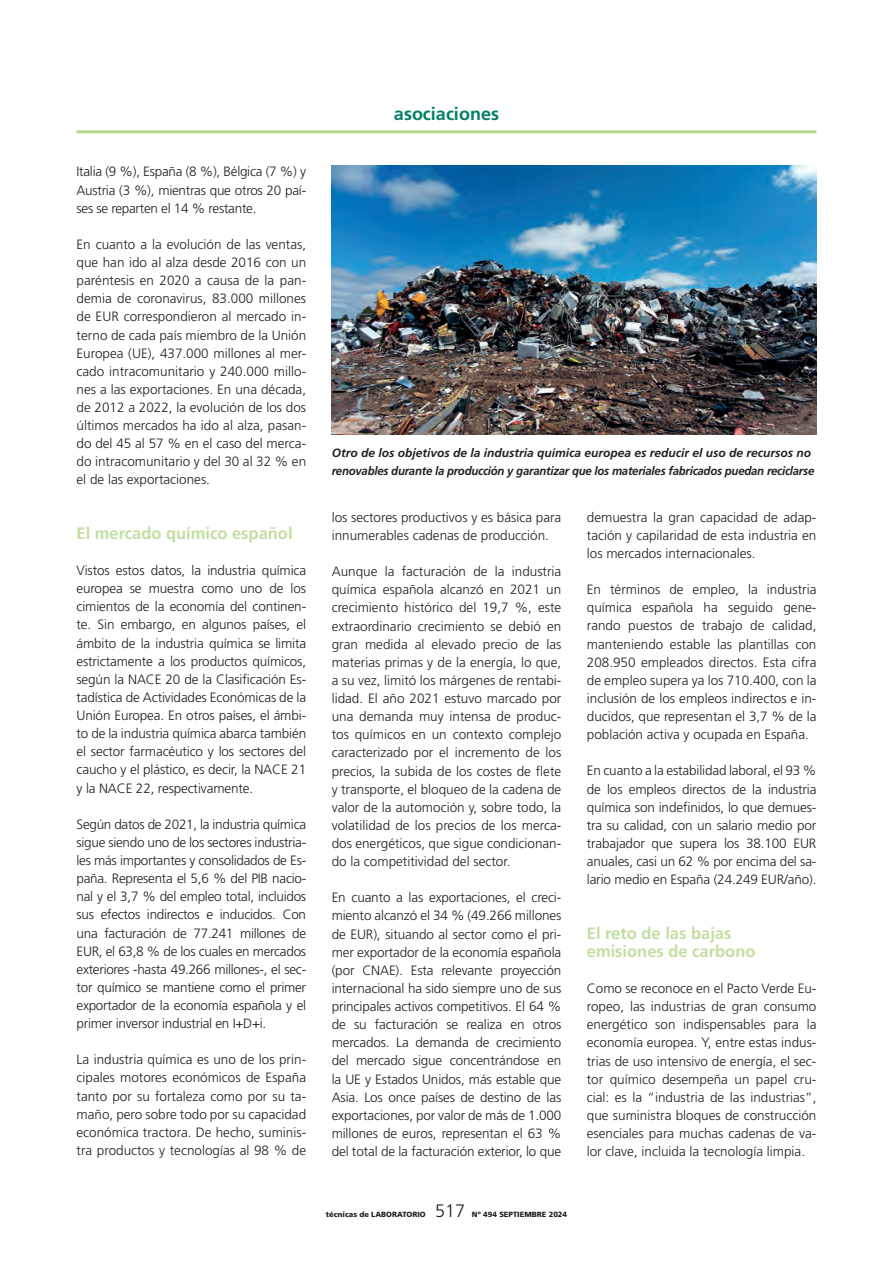
<style>
.page{position:relative;width:893px;height:1263px;background:#fff}
.page>*{position:absolute;margin:0;border:0;box-sizing:border-box;transform-origin:0 0}
.t1{font:700 18px "Frutiger";color:#008164}
.t2{font:300 18px "Frutiger";color:#231f20}
.Titolet{font:700 16.5px "Frutiger";color:#c2dea1}
.Texto_base_TL{font:300 13.5px/18.1px "Frutiger";color:#231f20;text-align:justify}
.Peu_de_foto{font:italic 700 12px/18.1px "Frutiger";letter-spacing:-.02em;color:#231f20}
.t3{font:900 7.5px "Frutiger";color:#231f20}
</style>
<div class="page">
<hr style="left:77px;top:130px;width:739px;height:3px;background:#b3d78b">
<img style="left:332px;top:166px;width:484px;height:269px">
<p class="Texto_base_TL" style="left:77px;top:163px;width:231px">Italia (9 %), España (8 %), Bélgica (7 %) y Austria (3 %), mientras que otros 20 paí&shy;ses se reparten el 14 % restante.</p>
<p class="Texto_base_TL" style="left:77px;top:235px;width:231px">En cuanto a la evolución de las ventas, que han ido al alza desde 2016 con un paréntesis en 2020 a causa de la pan&shy;demia de coronavirus, 83.000 millones de EUR correspondieron al mercado in&shy;terno de cada país miembro de la Unión Europea (UE), 437.000 millones al mer&shy;cado intracomunitario y 240.000 millo&shy;nes a las exportaciones. En una década, de 2012 a 2022, la evolución de los dos últimos mercados ha ido al alza, pasan&shy;do del 45 al 57 % en el caso del merca&shy;do intracomunitario y del 30 al 32 % en el de las exportaciones.</p>
<p class="Titolet" style="left:77px;top:523px;width:218px">El mercado químico español</p>
<p class="Texto_base_TL" style="left:77px;top:561px;width:231px">Vistos estos datos, la industria química europea se muestra como uno de los cimientos de la economía del continen&shy;te. Sin embargo, en algunos países, el ámbito de la industria química se limita estrictamente a los productos químicos, según la NACE 20 de la Clasificación Es&shy;tadística de Actividades Económicas de la Unión Europea. En otros países, el ámbi&shy;to de la industria química abarca también el sector farmacéutico y los sectores del caucho y el plástico, es decir, la NACE 21 y la NACE 22, respectivamente.</p>
<p class="Texto_base_TL" style="left:77px;top:815px;width:231px">Según datos de 2021, la industria química sigue siendo uno de los sectores industria&shy;les más importantes y consolidados de Es&shy;paña. Representa el 5,6 % del PIB nacio&shy;nal y el 3,7 % del empleo total, incluidos sus efectos indirectos e inducidos. Con una facturación de 77.241 millones de EUR, el 63,8 % de los cuales en mercados exteriores -hasta 49.266 millones-, el sec&shy;tor químico se mantiene como el primer exportador de la economía española y el primer inversor industrial en I+D+i.</p>
<p class="Texto_base_TL" style="left:77px;top:1050px;width:231px">La industria química es uno de los prin&shy;cipales motores económicos de España tanto por su fortaleza como por su ta&shy;maño, pero sobre todo por su capacidad económica tractora. De hecho, suminis&shy;tra productos y tecnologías al 98 % de</p>
<h1 class="t1" style="left:394px;top:103px;width:106px">asociaciones</h1>
<p class="Peu_de_foto" style="left:332px;top:444px;width:484px">Otro de los objetivos de la industria química europea es reducir el uso de recursos no renovables durante la producción y garantizar que los materiales fabricados puedan reciclarse</p>
<p class="Texto_base_TL" style="left:332px;top:508px;width:231px">los sectores productivos y es básica para innumerables cadenas de producción.</p>
<p class="Texto_base_TL" style="left:332px;top:562px;width:231px">Aunque la facturación de la industria química española alcanzó en 2021 un crecimiento histórico del 19,7 %, este extraordinario crecimiento se debió en gran medida al elevado precio de las materias primas y de la energía, lo que, a su vez, limitó los márgenes de rentabi&shy;lidad. El año 2021 estuvo marcado por una demanda muy intensa de produc&shy;tos químicos en un contexto complejo caracterizado por el incremento de los precios, la subida de los costes de flete y transporte, el bloqueo de la cadena de valor de la automoción y, sobre todo, la volatilidad de los precios de los merca&shy;dos energéticos, que sigue condicionan&shy;do la competitividad del sector.</p>
<p class="Texto_base_TL" style="left:332px;top:888px;width:231px">En cuanto a las exportaciones, el creci&shy;miento alcanzó el 34 % (49.266 millones de EUR), situando al sector como el pri&shy;mer exportador de la economía española (por CNAE). Esta relevante proyección internacional ha sido siempre uno de sus principales activos competitivos. El 64 % de su facturación se realiza en otros mercados. La demanda de crecimiento del mercado sigue concentrándose en la UE y Estados Unidos, más estable que Asia. Los once países de destino de las exportaciones, por valor de más de 1.000 millones de euros, representan el 63 % del total de la facturación exterior, lo que</p>
<p class="t3" style="left:326px;top:1210px;width:101px">técnicas de LABORATORIO</p>
<h1 class="t2" style="left:435px;top:1200px;width:32px">517</h1>
<p class="t3" style="left:472px;top:1210px;width:97px">Nº 494 SEPTIEMBRE 2024</p>
<p class="Texto_base_TL" style="left:587px;top:508px;width:231px">demuestra la gran capacidad de adap&shy;tación y capilaridad de esta industria en los mercados internacionales.</p>
<p class="Texto_base_TL" style="left:587px;top:580px;width:231px">En términos de empleo, la industria química española ha seguido gene&shy;rando puestos de trabajo de calidad, manteniendo estable las plantillas con 208.950 empleados directos. Esta cifra de empleo supera ya los 710.400, con la inclusión de los empleos indirectos e in&shy;ducidos, que representan el 3,7 % de la población activa y ocupada en España.</p>
<p class="Texto_base_TL" style="left:587px;top:762px;width:231px">En cuanto a la estabilidad laboral, el 93 % de los empleos directos de la industria química son indefinidos, lo que demues&shy;tra su calidad, con un salario medio por trabajador que supera los 38.100 EUR anuales, casi un 62 % por encima del sa&shy;lario medio en España (24.249 EUR/año).</p>
<p class="Titolet" style="left:587px;top:923px;width:146px">El reto de las bajas</p>
<p class="Titolet" style="left:587px;top:941px;width:170px">emisiones de carbono</p>
<p class="Texto_base_TL" style="left:587px;top:979px;width:231px">Como se reconoce en el Pacto Verde Eu&shy;ropeo, las industrias de gran consumo energético son indispensables para la economía europea. Y, entre estas indus&shy;trias de uso intensivo de energía, el sec&shy;tor químico desempeña un papel cru&shy;cial: es la “industria de las industrias”, que suministra bloques de construcción esenciales para muchas cadenas de va&shy;lor clave, incluida la tecnología limpia.</p>
</div>
